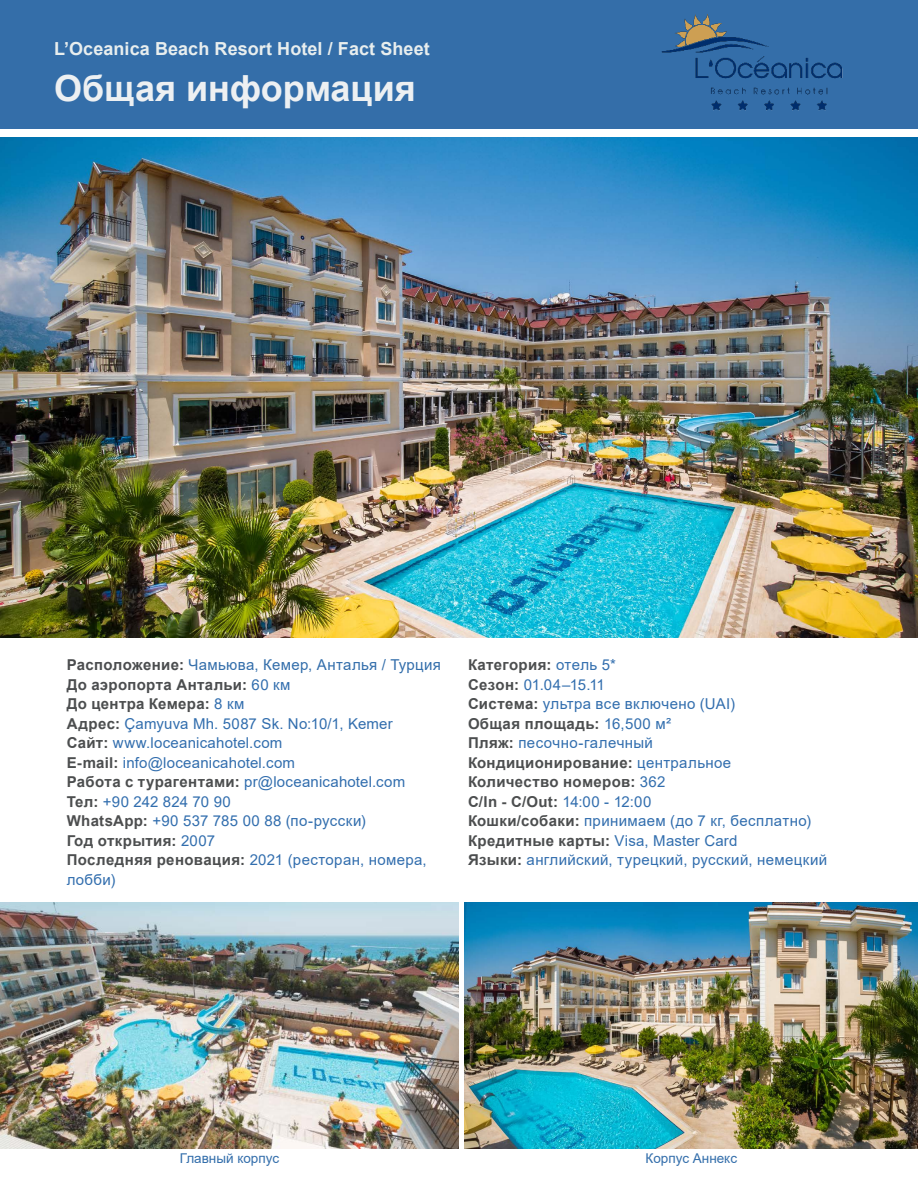
<style>
.page{position:relative;width:918px;height:1188px;background:#fff}
.page>*{position:absolute;margin:0;border:0;box-sizing:border-box;transform-origin:0 0}
.t1{font:700 36px "Arial";color:#edf0f2}
.t2{font:700 18px "Arial";letter-spacing:.005em;color:#e8eeee}
.t3{font:15px/19.5px "Arial";letter-spacing:.025em;color:#326eae}
.t4{font:700 15px "Arial";letter-spacing:.02em;color:#4c4e4f}
.t5{font:15px "Arial";letter-spacing:.025em;color:#336eab}
.t6{font:700 15px "Arial";letter-spacing:.02em;color:#4b4d4f}
.t7{font:15px "Arial";color:#326eae}
.t8{font:13.5px "Arial";color:#336eab}
.s1{font-weight:700;color:#4b4d4f}
.s2{font-weight:400;color:#326eae}
.s3{font-weight:700;color:#4c4e4f}
.s4{font-weight:700;color:#4d4e4f}
</style>
<div class="page">
<div style="left:0;top:0;width:918px;height:128px;background:#346ea9"></div>
<img style="left:661px;top:14px;width:182px;height:97px">
<img style="left:0;top:138px;width:918px;height:500px">
<img style="left:0;top:902px;width:459px;height:247px">
<img style="left:465px;top:902px;width:453px;height:247px">
<p class="t2" style="left:54px;top:36px;width:377px">L’Oceanica Beach Resort Hotel / Fact Sheet</p>
<p class="t1" style="left:54px;top:63px;width:363px">Общая информация</p>
<p class="t5" style="left:67px;top:655px;width:376px"><span class="s1">Расположение:</span> Чамьюва, Кемер, Анталья / Турция</p>
<p class="t6" style="left:67px;top:674px;width:225px">До аэропорта Антальи: <span class="s2">60 км</span></p>
<p class="t4" style="left:67px;top:693px;width:179px">До центра Кемера: <span class="s2">8 км</span></p>
<p class="t3" style="left:67px;top:714px;width:328px"><span class="s3">Адрес:</span> Çamyuva Mh. 5087 Sk. No:10/1, Kemer</p>
<p class="t3" style="left:67px;top:733px;width:217px"><span class="s3">Сайт:</span> www.loceanicahotel.com</p>
<p class="t3" style="left:67px;top:753px;width:230px"><span class="s3">E-mail:</span> info@loceanicahotel.com</p>
<p class="t3" style="left:67px;top:772px;width:340px"><span class="s3">Работа с турагентами:</span> pr@loceanicahotel.com</p>
<p class="t7" style="left:67px;top:791px;width:166px"><span class="s3">Тел:</span> +90 242 824 70 90</p>
<p class="t3" style="left:67px;top:811px;width:301px"><span class="s4">WhatsApp:</span> +90 537 785 00 88 (по-русски)</p>
<p class="t4" style="left:67px;top:830px;width:150px">Год открытия: <span class="s2">2007</span></p>
<p class="t3" style="left:67px;top:850px;width:362px"><span class="s3">Последняя реновация:</span> 2021 (ресторан, номера, лобби)</p>
<p class="t4" style="left:468px;top:654px;width:150px">Категория: <span class="s2">отель 5*</span></p>
<p class="t3" style="left:468px;top:675px;width:138px"><span class="s3">Сезон:</span> 01.04–15.11</p>
<p class="t3" style="left:468px;top:694px;width:269px"><span class="s3">Система:</span> ультра все включено (UAI)</p>
<p class="t4" style="left:468px;top:713px;width:205px">Общая площадь: <span class="s2">16,500 м²</span></p>
<p class="t3" style="left:468px;top:733px;width:187px"><span class="s3">Пляж:</span> песочно-галечный</p>
<p class="t4" style="left:468px;top:752px;width:265px">Кондиционирование: <span class="s2">центральное</span></p>
<p class="t4" style="left:468px;top:771px;width:199px">Количество номеров: <span class="s2">362</span></p>
<p class="t4" style="left:468px;top:791px;width:185px">C/In - C/Out: <span class="s2">14:00 - 12:00</span></p>
<p class="t3" style="left:468px;top:811px;width:345px"><span class="s3">Кошки/собаки:</span> принимаем (до 7 кг, бесплатно)</p>
<p class="t4" style="left:468px;top:830px;width:271px">Кредитные карты: <span class="s2">Visa, Master Card</span></p>
<p class="t3" style="left:468px;top:850px;width:361px"><span class="s3">Языки:</span> английский, турецкий, русский, немецкий</p>
<p class="t8" style="left:180px;top:1149px;width:101px">Главный корпус</p>
<p class="t8" style="left:646px;top:1149px;width:93px">Корпус Аннекс</p>
</div>
